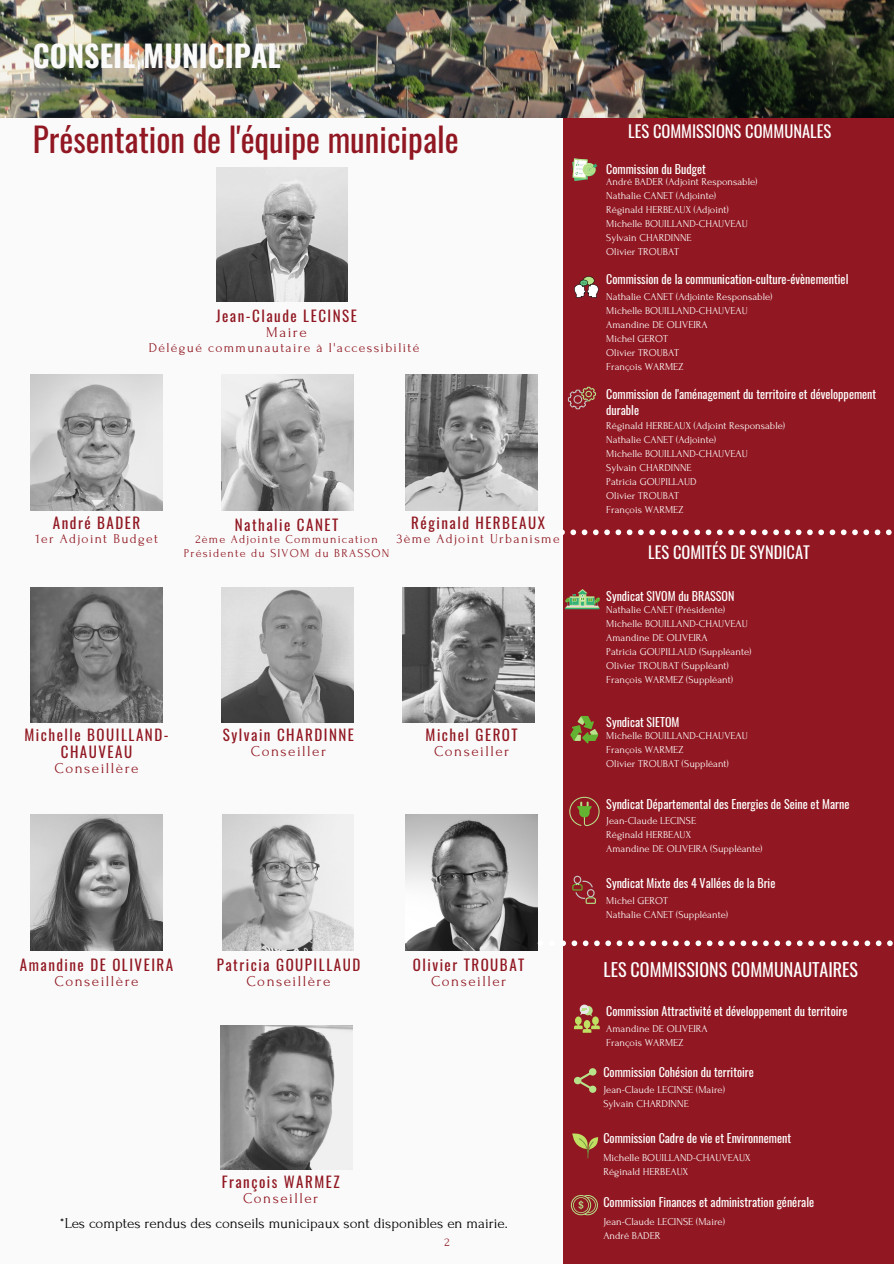
<style>
.page{position:relative;width:894px;height:1264px;background:#fff}
.page>*{position:absolute;margin:0;border:0;box-sizing:border-box;transform-origin:0 0}
.t1{font:33.15px "Oswald";color:#911822}
.t2{font:700 30px "Oswald";color:#fafafa}
.t3{font:18px "Oswald";color:#fff}
.t4{font:16.5px "Oswald";color:#fff}
.t5{font:15px/17px "Oswald";letter-spacing:.1em;color:#911822;text-align:center}
.t6{font:15px "Forum";letter-spacing:.1em;color:#911822}
.t7{font:15px "Forum";color:#000}
.t8{font:13.5px "Forum";letter-spacing:.1em;color:#911822}
.t9{font:12px/16px "Oswald";color:#fff}
.t10{font:12px "Forum";letter-spacing:.1em;color:#911822}
.t11{font:10.5px "Forum";color:#fff}
</style>
<div class="page">
<div style="left:0;top:0;width:893px;height:1263px;background:#fafafa"></div>
<div style="left:563px;top:113px;width:330px;height:1150px;background:#911822"></div>
<img style="left:0;top:0;width:893px;height:118px">
<img style="left:216px;top:167px;width:131px;height:134px">
<img style="left:222px;top:375px;width:131px;height:135px">
<img style="left:405px;top:375px;width:132px;height:135px">
<img style="left:30px;top:375px;width:132px;height:135px">
<img style="left:30px;top:587px;width:132px;height:135px">
<img style="left:402px;top:587px;width:132px;height:135px">
<img style="left:222px;top:587px;width:131px;height:135px">
<img style="left:405px;top:815px;width:132px;height:135px">
<img style="left:30px;top:815px;width:132px;height:135px">
<img style="left:220px;top:1025px;width:133px;height:144px">
<img style="left:223px;top:815px;width:130px;height:135px">
<svg style="left:571px;top:158px;width:26px;height:23px"></svg>
<svg style="left:574px;top:276px;width:24px;height:21px"></svg>
<svg style="left:567px;top:387px;width:29px;height:22px"></svg>
<svg style="left:563px;top:529px;width:329px;height:6px"></svg>
<svg style="left:564px;top:589px;width:35px;height:20px"></svg>
<svg style="left:570px;top:716px;width:28px;height:27px"></svg>
<svg style="left:569px;top:796px;width:30px;height:30px"></svg>
<svg style="left:572px;top:875px;width:23px;height:28px"></svg>
<svg style="left:537px;top:940px;width:356px;height:6px"></svg>
<svg style="left:570px;top:1195px;width:27px;height:20px"></svg>
<svg style="left:574px;top:1068px;width:22px;height:24px"></svg>
<svg style="left:572px;top:1133px;width:26px;height:25px"></svg>
<svg style="left:579px;top:1004px;width:10px;height:10px"></svg>
<svg style="left:574px;top:1008px;width:25px;height:24px"></svg>
<p class="t2" style="left:33px;top:32px;width:249px">CONSEIL MUNICIPAL</p>
<p class="t1" style="left:33px;top:113px;width:427px">Présentation de l'équipe municipale</p>
<p class="t5" style="left:216px;top:307px;width:142px">Jean-Claude LECINSE</p>
<p class="t6" style="left:266px;top:324px;width:42px">Maire</p>
<p class="t8" style="left:149px;top:341px;width:272px">Délégué communautaire à l'accessibilité</p>
<p class="t5" style="left:53px;top:514px;width:89px">André BADER</p>
<p class="t8" style="left:35px;top:531px;width:124px">1er Adjoint Budget</p>
<p class="t5" style="left:235px;top:515px;width:105px">Nathalie CANET</p>
<p class="t10" style="left:195px;top:532px;width:184px">2ème Adjointe Communication</p>
<p class="t10" style="left:184px;top:546px;width:207px">Présidente du SIVOM du BRASSON</p>
<p class="t5" style="left:411px;top:514px;width:135px">Réginald HERBEAUX</p>
<p class="t8" style="left:397px;top:531px;width:164px">3ème Adjoint Urbanisme</p>
<p class="t5" style="left:25px;top:726px;width:145px">Michelle BOUILLAND-<br>CHAUVEAU</p>
<p class="t6" style="left:54px;top:759px;width:85px">Conseillère</p>
<p class="t5" style="left:223px;top:726px;width:132px">Sylvain CHARDINNE</p>
<p class="t6" style="left:251px;top:743px;width:77px">Conseiller</p>
<p class="t5" style="left:425px;top:726px;width:94px">Michel GEROT</p>
<p class="t6" style="left:434px;top:743px;width:77px">Conseiller</p>
<p class="t5" style="left:20px;top:955px;width:155px">Amandine DE OLIVEIRA</p>
<p class="t6" style="left:55px;top:972px;width:85px">Conseillère</p>
<p class="t5" style="left:216px;top:955px;width:145px">Patricia GOUPILLAUD</p>
<p class="t6" style="left:246px;top:972px;width:85px">Conseillère</p>
<p class="t5" style="left:413px;top:955px;width:113px">Olivier TROUBAT</p>
<p class="t6" style="left:431px;top:972px;width:77px">Conseiller</p>
<p class="t5" style="left:222px;top:1172px;width:119px">François WARMEZ</p>
<p class="t6" style="left:243px;top:1189px;width:76px">Conseiller</p>
<p class="t7" style="left:60px;top:1214px;width:449px">*Les comptes rendus des conseils municipaux sont disponibles en mairie.</p>
<p class="t10" style="left:444px;top:1235px;width:7px">2</p>
<p class="t4" style="left:628px;top:118px;width:205px">LES COMMISSIONS COMMUNALES</p>
<p class="t9" style="left:606px;top:160px;width:101px">Commission du Budget</p>
<p class="t11" style="left:606px;top:176px;width:153px">André BADER (Adjoint Responsable)</p>
<p class="t11" style="left:606px;top:190px;width:111px">Nathalie CANET (Adjointe)</p>
<p class="t11" style="left:606px;top:204px;width:124px">Réginald HERBEAUX (Adjoint)</p>
<p class="t11" style="left:606px;top:218px;width:143px">Michelle BOUILLAND-CHAUVEAU</p>
<p class="t11" style="left:606px;top:232px;width:87px">Sylvain CHARDINNE</p>
<p class="t11" style="left:606px;top:246px;width:74px">Olivier TROUBAT</p>
<p class="t11" style="left:606px;top:291px;width:168px">Nathalie CANET (Adjointe Responsable)</p>
<p class="t11" style="left:606px;top:305px;width:143px">Michelle BOUILLAND-CHAUVEAU</p>
<p class="t11" style="left:606px;top:319px;width:103px">Amandine DE OLIVEIRA</p>
<p class="t11" style="left:606px;top:333px;width:63px">Michel GEROT</p>
<p class="t11" style="left:606px;top:347px;width:74px">Olivier TROUBAT</p>
<p class="t11" style="left:606px;top:361px;width:78px">François WARMEZ</p>
<p class="t9" style="left:606px;top:270px;width:243px">Commission de la communication-culture-évènementiel</p>
<p class="t9" style="left:606px;top:385px;width:271px">Commission de l'aménagement du territoire et développement durable</p>
<p class="t11" style="left:606px;top:419px;width:180px">Réginald HERBEAUX (Adjoint Responsable)</p>
<p class="t11" style="left:606px;top:433px;width:111px">Nathalie CANET (Adjointe)</p>
<p class="t11" style="left:606px;top:447px;width:143px">Michelle BOUILLAND-CHAUVEAU</p>
<p class="t11" style="left:606px;top:461px;width:87px">Sylvain CHARDINNE</p>
<p class="t11" style="left:606px;top:475px;width:92px">Patricia GOUPILLAUD</p>
<p class="t11" style="left:606px;top:489px;width:74px">Olivier TROUBAT</p>
<p class="t11" style="left:606px;top:503px;width:78px">François WARMEZ</p>
<p class="t4" style="left:648px;top:539px;width:163px">LES COMITÉS DE SYNDICAT</p>
<p class="t9" style="left:606px;top:587px;width:130px">Syndicat SIVOM du BRASSON</p>
<p class="t11" style="left:606px;top:604px;width:120px">Nathalie CANET (Présidente)</p>
<p class="t11" style="left:606px;top:618px;width:143px">Michelle BOUILLAND-CHAUVEAU</p>
<p class="t11" style="left:606px;top:632px;width:103px">Amandine DE OLIVEIRA</p>
<p class="t11" style="left:606px;top:646px;width:146px">Patricia GOUPILLAUD (Suppléante)</p>
<p class="t11" style="left:606px;top:659px;width:124px">Olivier TROUBAT (Suppléant)</p>
<p class="t11" style="left:606px;top:673px;width:128px">François WARMEZ (Suppléant)</p>
<p class="t9" style="left:606px;top:714px;width:75px">Syndicat SIETOM</p>
<p class="t11" style="left:606px;top:730px;width:143px">Michelle BOUILLAND-CHAUVEAU</p>
<p class="t11" style="left:606px;top:744px;width:78px">François WARMEZ</p>
<p class="t11" style="left:606px;top:758px;width:124px">Olivier TROUBAT (Suppléant)</p>
<p class="t9" style="left:606px;top:795px;width:244px">Syndicat Départemental des Energies de Seine et Marne</p>
<p class="t11" style="left:606px;top:815px;width:91px">Jean-Claude LECINSE</p>
<p class="t11" style="left:606px;top:829px;width:86px">Réginald HERBEAUX</p>
<p class="t11" style="left:606px;top:843px;width:158px">Amandine DE OLIVEIRA (Suppléante)</p>
<p class="t9" style="left:606px;top:874px;width:170px">Syndicat Mixte des 4 Vallées de la Brie</p>
<p class="t11" style="left:606px;top:894px;width:63px">Michel GEROT</p>
<p class="t11" style="left:606px;top:908px;width:123px">Nathalie CANET (Suppléante)</p>
<p class="t3" style="left:603px;top:955px;width:256px">LES COMMISSIONS COMMUNAUTAIRES</p>
<p class="t9" style="left:606px;top:1002px;width:242px">Commission Attractivité et développement du territoire</p>
<p class="t11" style="left:606px;top:1022px;width:103px">Amandine DE OLIVEIRA</p>
<p class="t11" style="left:606px;top:1036px;width:78px">François WARMEZ</p>
<p class="t11" style="left:603px;top:1083px;width:123px">Jean-Claude LECINSE (Maire)</p>
<p class="t11" style="left:603px;top:1097px;width:87px">Sylvain CHARDINNE</p>
<p class="t9" style="left:603px;top:1063px;width:152px">Commission Cohésion du territoire</p>
<p class="t9" style="left:603px;top:1129px;width:189px">Commission Cadre de vie et Environnement</p>
<p class="t11" style="left:603px;top:1152px;width:149px">Michelle BOUILLAND-CHAUVEAUX</p>
<p class="t11" style="left:603px;top:1166px;width:86px">Réginald HERBEAUX</p>
<p class="t9" style="left:603px;top:1193px;width:212px">Commission Finances et administration générale</p>
<p class="t11" style="left:603px;top:1215px;width:123px">Jean-Claude LECINSE (Maire)</p>
<p class="t11" style="left:603px;top:1229px;width:59px">André BADER</p>
</div>
